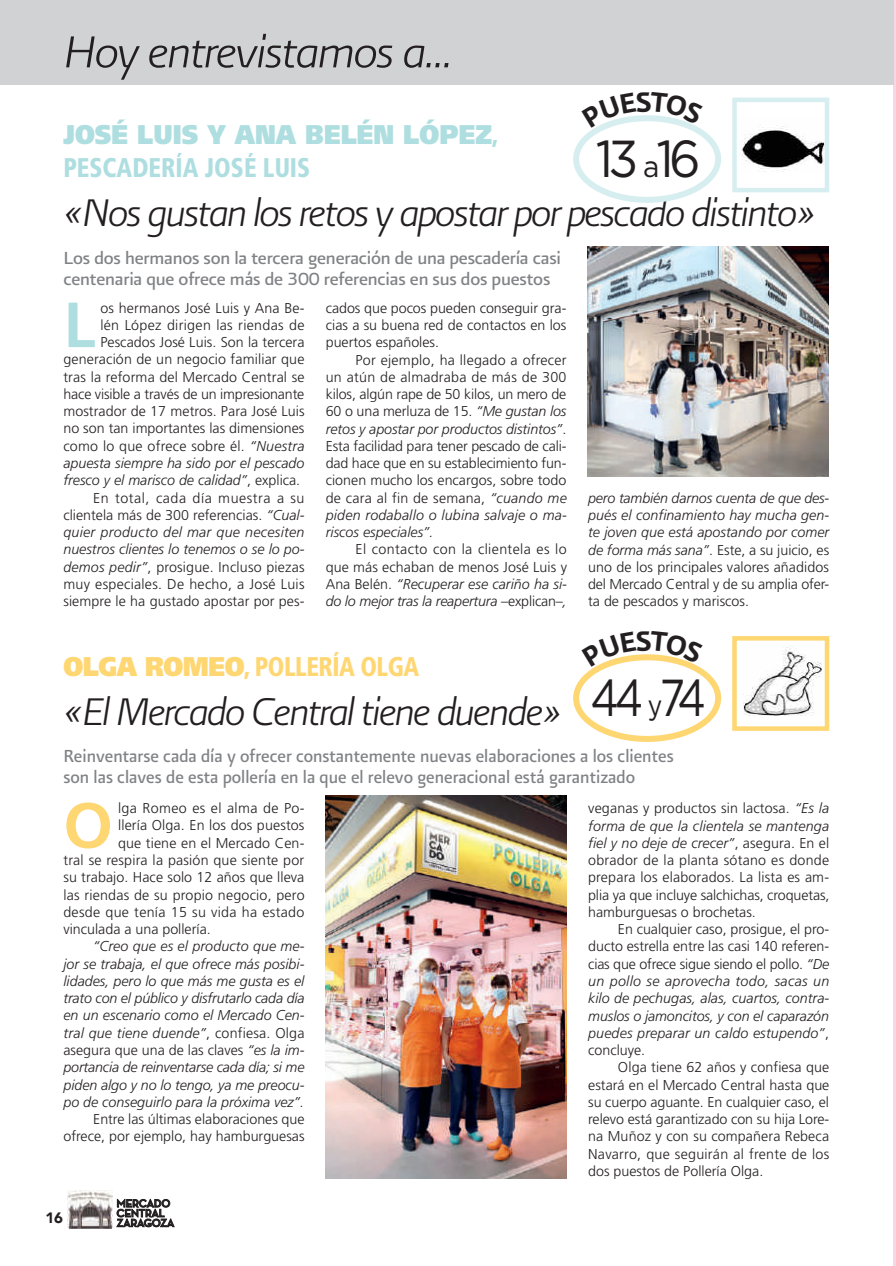
<style>
.page{position:relative;width:896px;height:1266px;background:#fff}
.page>*{position:absolute;margin:0;border:0;box-sizing:border-box;transform-origin:0 0}
.t1{font:700 63.75px "Frutiger LT Std";color:#aedee0}
.t2{font:700 63.75px "Frutiger LT Std";color:#fed672}
.t3{font:italic 54px "Presidencia Fina";letter-spacing:-.03em;color:#231f20}
.t4{font:51.9px "Gotham";letter-spacing:-.1em;color:#231f20;scale:.94 1}
.t5{font:51.9px "Gotham";letter-spacing:-.1em;color:#231f20;scale:.82 1}
.t6{font:italic 46.5px "Presidencia Fina";letter-spacing:-.04em;color:#231f20}
.t7{font:900 27px/33px "Frutiger LT Std";color:#aedee0;scale:.9 1}
.t8{font:900 condensed 27px "Frutiger LT Std";letter-spacing:-.02em;color:#fed672;scale:.9 1}
.t9{font:21px/21px "Presidencia Base";color:#808285;scale:.95 1}
.t10{font:21px/21px "Presidencia Base";color:#808285}
.t11{font:900 15px "Avenir";color:#231f20}
.t12{font:300 14.25px/17.2px "Frutiger LT Std";letter-spacing:.005em;color:#231f20;text-align:justify}
.t13{font:italic 300 14.25px/17.2px "Frutiger LT Std";color:#231f20;text-align:justify}
.t14{font:300 14.25px "Frutiger LT Std";letter-spacing:.025em;color:#231f20}
.t15{font:italic 300 14.25px "Frutiger LT Std";letter-spacing:.02em;color:#231f20}
.t16{font:300 14.25px "Frutiger LT Std";letter-spacing:.04em;color:#231f20}
.t17{font:700 11.25px/9.8px "Neutra Disp";color:#231f20}
.s1{font-stretch:condensed}
.s2{font-size:30px}
.s3{font-style:italic}
.s4{font-style:normal}
.s5{font-stretch:normal}
</style>
<div class="page">
<svg style="left:117px;top:1198px;width:57px;height:28px"></svg>
<img style="left:67px;top:1190px;width:45px;height:37px">
<hr style="left:893px;top:0;width:2px;height:1265px;background:#fad5e5">
<div style="left:0;top:0;width:893px;height:85px;background:#d1d2d4"></div>
<img style="left:587px;top:247px;width:241px;height:229px">
<img style="left:326px;top:795px;width:241px;height:382px">
<div style="left:573px;top:115px;width:148px;height:88px;border:6px solid #d6eeef;border-radius:50%"></div>
<div style="left:573px;top:654px;width:148px;height:87px;border:6px solid #fed672;border-radius:50%"></div>
<img style="left:741px;top:126px;width:83px;height:46px">
<div style="left:732px;top:98px;width:97px;height:94px;border:4px solid #d6eeef"></div>
<img style="left:743px;top:646px;width:78px;height:69px">
<div style="left:732px;top:636px;width:97px;height:94px;border:4px solid #fed672"></div>
<svg style="left:597px;top:115px;width:100px;height:12px"></svg>
<svg style="left:597px;top:654px;width:101px;height:12px"></svg>
<h2 class="t3" style="left:63px;top:22px;width:391px">Hoy entrevistamos a...</h2>
<h3 class="t7" style="left:63px;top:117px;width:484px">JOSÉ LUIS Y ANA BELÉN LÓPEZ<span class="s1">,<br>PESCADERÍA JOSÉ LUIS</span></h3>
<h3 class="t4" style="left:595px;top:125px;width:113px">13 <span class="s2">a</span>16</h3>
<h3 class="t6" style="left:63px;top:186px;width:754px">«Nos gustan los retos y apostar por pescado distinto»</h3>
<h3 class="t10" style="left:63px;top:247px;width:499px">Los dos hermanos son la tercera generación de una pescadería casi centenaria que ofrece más de 300 referencias en sus dos puestos</h3>
<h1 class="t1" style="left:63px;top:287px;width:33px">L</h1>
<p class="t12" style="left:100px;top:299px;width:206px">os hermanos José Luis y Ana Be-</p>
<p class="t14" style="left:100px;top:317px;width:206px">lén López dirigen las riendas de</p>
<p class="t12" style="left:100px;top:334px;width:206px">Pescados José Luis. Son la tercera</p>
<p class="t12" style="left:63px;top:351px;width:242px">generación de un negocio familiar que</p>
<p class="t12" style="left:63px;top:368px;width:243px">tras la reforma del Mercado Central se</p>
<p class="t12" style="left:63px;top:385px;width:242px">hace visible a través de un impresionante</p>
<p class="t12" style="left:63px;top:403px;width:243px">mostrador de 17 metros. Para José Luis</p>
<p class="t12" style="left:63px;top:420px;width:242px">no son tan importantes las dimensiones</p>
<p class="t12" style="left:63px;top:437px;width:242px">como lo que ofrece sobre él. <span class="s3">“Nuestra</span></p>
<p class="t13" style="left:63px;top:454px;width:242px">apuesta siempre ha sido por el pescado</p>
<p class="t13" style="left:63px;top:472px;width:238px">fresco y el marisco de calidad”<span class="s4">, explica.</span></p>
<p class="t16" style="left:93px;top:489px;width:213px">En total, cada día muestra a su</p>
<p class="t12" style="left:63px;top:506px;width:242px">clientela más de 300 referencias. <span class="s3">“Cual-</span></p>
<p class="t15" style="left:63px;top:524px;width:242px">quier producto del mar que necesiten</p>
<p class="t13" style="left:63px;top:541px;width:242px">nuestros clientes lo tenemos o se lo po-</p>
<p class="t12" style="left:63px;top:558px;width:243px"><span class="s3">demos pedir”</span>, prosigue. Incluso piezas</p>
<p class="t12" style="left:63px;top:575px;width:243px">muy especiales. De hecho, a José Luis</p>
<p class="t12" style="left:63px;top:592px;width:242px">siempre le ha gustado apostar por pes-</p>
<p class="t12" style="left:326px;top:299px;width:242px">cados que pocos pueden conseguir gra&shy;cias a su buena red de contactos en los puertos españoles.</p>
<p class="t12" style="left:326px;top:351px;width:242px;text-indent:30px">Por ejemplo, ha llegado a ofrecer un atún de almadraba de más de 300 kilos, algún rape de 50 kilos, un mero de 60 o una merluza de 15. <span class="s3">“Me gustan los retos y apostar por productos distintos”</span>.<br>Esta facilidad para tener pescado de cali&shy;dad hace que en su establecimiento fun&shy;cionen mucho los encargos, sobre todo de cara al fin de semana, <span class="s3">“cuando me piden rodaballo o lubina salvaje o ma&shy;riscos especiales”.</span></p>
<p class="t12" style="left:326px;top:541px;width:243px;text-indent:30px">El contacto con la clientela es lo que más echaban de menos José Luis y Ana Belén. <span class="s3">“Recuperar ese cariño ha si&shy;do lo mejor tras la reapertura</span> –explican–<span class="s3">,</span></p>
<h3 class="t8" style="left:63px;top:650px;width:397px"><span class="s5">OLGA ROMEO</span>, POLLERÍA OLGA</h3>
<h3 class="t6" style="left:63px;top:685px;width:500px">«El Mercado Central tiene duende»</h3>
<p class="t13" style="left:588px;top:489px;width:243px">pero también darnos cuenta de que des&shy;pués el confinamiento hay mucha gen&shy;te joven que está apostando por comer de forma más sana”<span class="s4">. Este, a su juicio, es uno de los principales valores añadidos del Mercado Central y de su amplia ofer&shy;ta de pescados y mariscos.</span></p>
<h3 class="t5" style="left:590px;top:664px;width:142px">44 <span class="s2">y</span>74</h3>
<h3 class="t9" style="left:63px;top:744px;width:644px">Reinventarse cada día y ofrecer constantemente nuevas elaboraciones a los clientes son las claves de esta pollería en la que el relevo generacional está garantizado</h3>
<h1 class="t2" style="left:63px;top:788px;width:51px">O</h1>
<p class="t14" style="left:118px;top:800px;width:188px">lga Romeo es el alma de Po-</p>
<p class="t12" style="left:118px;top:817px;width:188px">llería Olga. En los dos puestos</p>
<p class="t12" style="left:118px;top:834px;width:188px">que tiene en el Mercado Cen-</p>
<p class="t12" style="left:63px;top:851px;width:242px">tral se respira la pasión que siente por</p>
<p class="t12" style="left:63px;top:868px;width:242px">su trabajo. Hace solo 12 años que lleva</p>
<p class="t12" style="left:63px;top:886px;width:243px">las riendas de su propio negocio, pero</p>
<p class="t12" style="left:63px;top:903px;width:242px">desde que tenía 15 su vida ha estado</p>
<p class="t12" style="left:63px;top:920px;width:149px">vinculada a una pollería.</p>
<p class="t13" style="left:63px;top:937px;width:243px;text-indent:30px">“Creo que es el producto que me&shy;jor se trabaja, el que ofrece más posibi&shy;lidades, pero lo que más me gusta es el trato con el público y disfrutarlo cada día en un escenario como el Mercado Cen&shy;tral que tiene duende”<span class="s4">, confiesa. Olga asegura que una de las claves</span> “es la im&shy;portancia de reinventarse cada día; si me piden algo y no lo tengo, ya me preocu&shy;po de conseguirlo para la próxima vez”.</p>
<p class="t12" style="left:63px;top:1110px;width:242px;text-align:right">Entre las últimas elaboraciones que ofrece, por ejemplo, hay hamburguesas</p>
<p class="t11" style="left:45px;top:1204px;width:19px">16</p>
<p class="t17" style="left:117px;top:1198px;width:59px">MERCADO<br>CENTRAL<br>ZARAGOZA</p>
<p class="t12" style="left:588px;top:799px;width:243px">veganas y productos sin lactosa. <span class="s3">“Es la forma de que la clientela se mantenga fiel y no deje de crecer”</span>, asegura. En el obrador de la planta sótano es donde prepara los elaborados. La lista es am&shy;plia ya que incluye salchichas, croquetas, hamburguesas o brochetas.</p>
<p class="t13" style="left:588px;top:920px;width:243px;text-indent:30px"><span class="s4">En cualquier caso, prosigue, el pro&shy;ducto estrella entre las casi 140 referen&shy;cias que ofrece sigue siendo el pollo.</span> “De un pollo se aprovecha todo, sacas un kilo de pechugas, alas, cuartos, contra&shy;muslos o jamoncitos, y con el caparazón puedes preparar un caldo estupendo”<span class="s4">, concluye.</span></p>
<p class="t12" style="left:588px;top:1058px;width:243px;text-indent:30px">Olga tiene 62 años y confiesa que estará en el Mercado Central hasta que su cuerpo aguante. En cualquier caso, el relevo está garantizado con su hija Lore&shy;na Muñoz y con su compañera Rebeca Navarro, que seguirán al frente de los dos puestos de Pollería Olga.</p>
</div>
